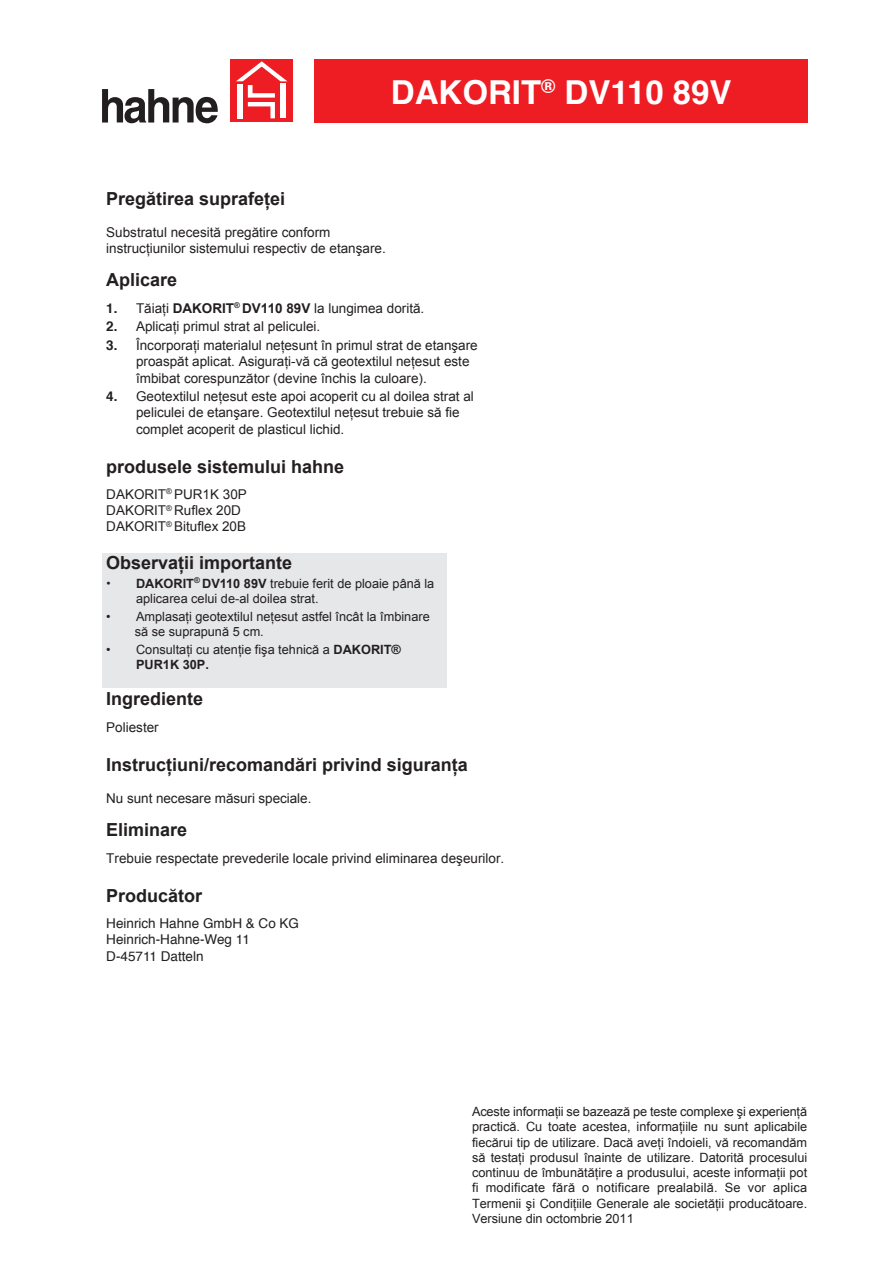
<style>
.page{position:relative;width:893px;height:1263px;background:#fff}
.page>*{position:absolute;margin:0;border:0;box-sizing:border-box;transform-origin:0 0}
.t1{font:700 33px "Helvetica";color:#fff}
.t2{font:700 18px "Arial";color:#231f20}
.t3{font:13.5px/16.2px "Arial";color:#231f20}
.t4{font:13.5px/16.2px "Helvetica";color:#231f20}
.t5{font:12.75px/15.3px "Arial";color:#231f20}
.s1{font-family:"Helvetica";font-weight:700}
.s2{font-weight:700}
.s3{font-family:"Helvetica";font-weight:700;font-size:13.5px}
</style>
<div class="page">
<div style="left:230px;top:60px;width:63px;height:62px;background:#ee1d23"></div>
<svg style="left:236px;top:61px;width:51px;height:57px"></svg>
<div style="left:238px;top:84px;width:5px;height:34px;background:#fff"></div>
<div style="left:280px;top:84px;width:5px;height:34px;background:#fff"></div>
<svg style="left:102px;top:89px;width:116px;height:34px"></svg>
<div style="left:315px;top:60px;width:493px;height:63px;background:#ee1d23"></div>
<div style="left:102px;top:553px;width:344px;height:29px;background:#e6e7e9"></div>
<div style="left:102px;top:582px;width:30px;height:36px;background:#e6e7e9"></div>
<div style="left:132px;top:582px;width:314px;height:36px;background:#e6e7e9"></div>
<div style="left:102px;top:617px;width:30px;height:19px;background:#e6e7e9"></div>
<div style="left:132px;top:617px;width:314px;height:19px;background:#e6e7e9"></div>
<div style="left:102px;top:636px;width:30px;height:35px;background:#e6e7e9"></div>
<div style="left:132px;top:636px;width:314px;height:35px;background:#e6e7e9"></div>
<div style="left:102px;top:671px;width:344px;height:17px;background:#e6e7e9"></div>
<p class="t1" style="left:391px;top:66px;width:342px">DAKORIT<sup>®</sup> DV110 89V</p>
<p class="t2" style="left:106px;top:190px;width:180px">Pregătirea suprafeţei</p>
<p class="t3" style="left:106px;top:225px;width:281px">Substratul necesită pregătire conform instrucţiunilor sistemului respectiv de etanşare.</p>
<p class="t2" style="left:106px;top:271px;width:72px">Aplicare</p>
<p class="t3" style="left:106px;top:301px;width:320px"><span class="s1">1.</span> Tăiaţi <span class="s2">DAKORIT</span><sup>®</sup> <span class="s2">DV110 89V</span> la lungimea dorită.</p>
<p class="t3" style="left:106px;top:319px;width:215px"><span class="s1">2.</span> Aplicaţi primul strat al peliculei.</p>
<p class="t3" style="left:136px;top:338px;width:343px;text-indent:-30px"><span class="s1">3.</span> Încorporaţi materialul neţesunt în primul strat de etanşare proaspăt aplicat. Asiguraţi-vă că geotextilul neţesut este îmbibat corespunzător (devine închis la culoare).</p>
<p class="t3" style="left:136px;top:389px;width:339px;text-indent:-30px"><span class="s1">4.</span> Geotextilul neţesut este apoi acoperit cu al doilea strat al peliculei de etanşare. Geotextilul neţesut trebuie să fie complet acoperit de plasticul lichid.</p>
<p class="t2" style="left:106px;top:457px;width:239px">produsele sistemului hahne</p>
<p class="t3" style="left:106px;top:487px;width:142px">DAKORIT<sup>®</sup> PUR1K 30P<br>DAKORIT<sup>®</sup> Ruflex 20D<br>DAKORIT<sup>®</sup> Bituflex 20B</p>
<p class="t2" style="left:106px;top:554px;width:187px">Observaţii importante</p>
<p class="t5" style="left:136px;top:576px;width:300px;text-indent:-30px"><span class="s3">•</span> <span class="s2">DAKORIT</span><sup>®</sup> <span class="s2">DV110 89V</span> trebuie ferit de ploaie până la aplicarea celui de-al doilea strat.</p>
<p class="t5" style="left:135px;top:609px;width:296px;text-indent:-29px">• Amplasaţi geotextilul neţesut astfel încât la îmbinare să se suprapună 5 cm.</p>
<p class="t5" style="left:136px;top:642px;width:266px;text-indent:-30px">• Consultaţi cu atenţie fişa tehnică a <span class="s2">DAKORIT®<br>PUR1K 30P.</span></p>
<p class="t2" style="left:106px;top:690px;width:98px">Ingrediente</p>
<p class="t3" style="left:106px;top:720px;width:54px">Poliester</p>
<p class="t2" style="left:106px;top:756px;width:363px">Instrucţiuni/recomandări privind siguranţa</p>
<p class="t3" style="left:106px;top:791px;width:207px">Nu sunt necesare măsuri speciale.</p>
<p class="t2" style="left:106px;top:821px;width:82px">Eliminare</p>
<p class="t3" style="left:106px;top:850px;width:399px">Trebuie respectate prevederile locale privind eliminarea deşeurilor.</p>
<p class="t2" style="left:106px;top:886px;width:97px">Producător</p>
<p class="t4" style="left:106px;top:916px;width:194px">Heinrich Hahne GmbH &amp; Co KG<br>Heinrich-Hahne-Weg 11<br>D-45711 Datteln</p>
<p class="t5" style="left:472px;top:1104px;width:337px;text-align:justify">Aceste informaţii se bazează pe teste complexe şi experienţă practică. Cu toate acestea, informaţiile nu sunt aplicabile fiecărui tip de utilizare. Dacă aveţi îndoieli, vă recomandăm să testaţi produsul înainte de utilizare. Datorită procesului continuu de îmbunătăţire a produsului, aceste informaţii pot fi modificate fără o notificare prealabilă. Se vor aplica Termenii şi Condiţiile Generale ale societăţii producătoare.<br>Versiune din octombrie 2011</p>
</div>
